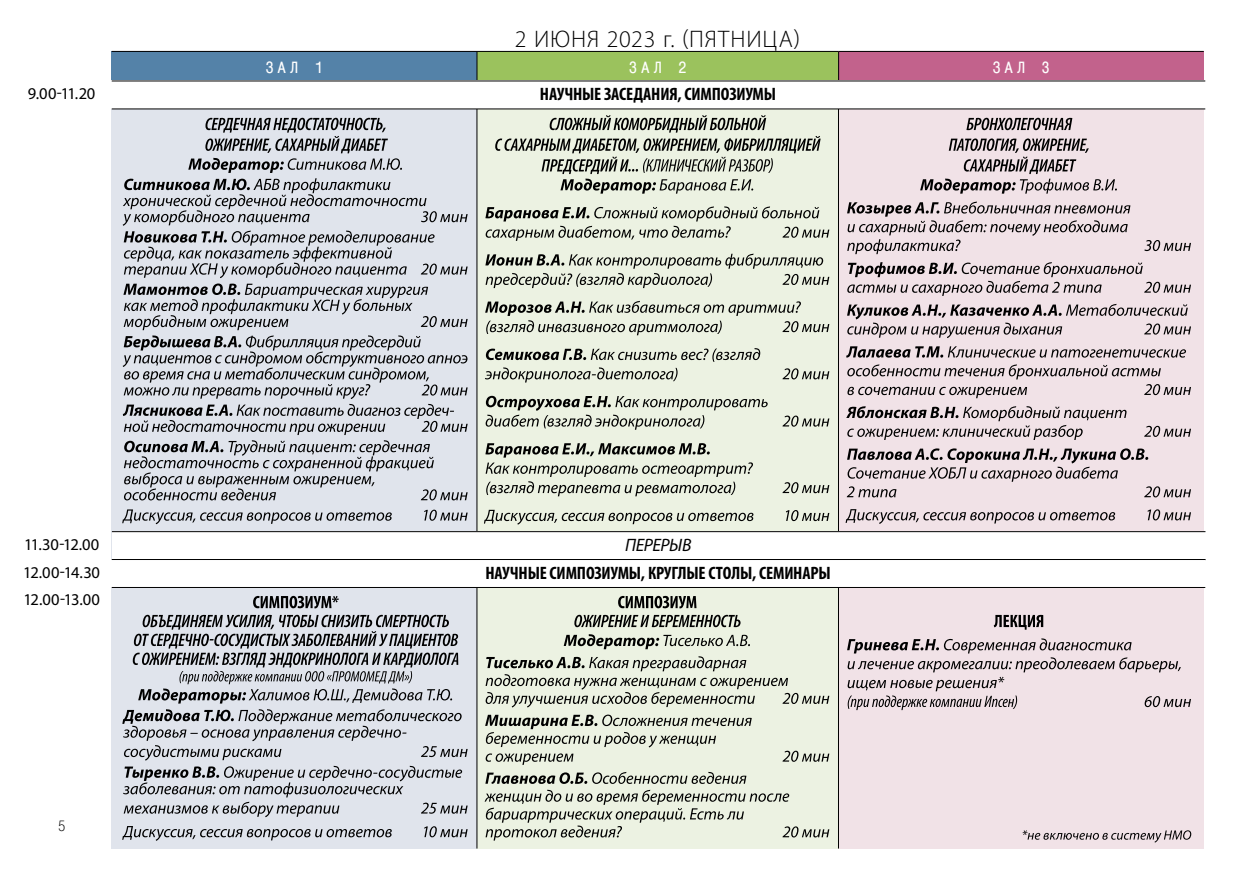
<style>
.page{position:relative;width:1234px;height:872px;background:#fff}
.page>*{position:absolute;margin:0;border:0;box-sizing:border-box;transform-origin:0 0}
.t1{font:300 24px "Myriad Pro";letter-spacing:.035em;color:#000}
.t2{font:700 condensed 18px "Myriad Pro";letter-spacing:-.01em;color:#000}
.t3{font:700 18px "Mono Condensed C";letter-spacing:.215em;color:#fff}
.t4{font:italic 18px "Myriad Pro";letter-spacing:-.01em;color:#000}
.t5{font:16.5px "Myriad Pro";letter-spacing:-.015em;color:#000}
</style>
<div class="page">
<div style="left:838px;top:81px;width:365px;height:767px;background:#f1e2e7"></div>
<div style="left:477px;top:81px;width:361px;height:767px;background:#ecf2e2"></div>
<div style="left:112px;top:81px;width:365px;height:767px;background:#e0e4ec"></div>
<hr style="left:476px;top:81px;width:1px;height:767px;background:#000">
<hr style="left:837px;top:81px;width:1px;height:767px;background:#000">
<div style="left:112px;top:51px;width:365px;height:30px;background:#5482a8"></div>
<div style="left:477px;top:51px;width:361px;height:30px;background:#9bc25d"></div>
<div style="left:838px;top:51px;width:365px;height:30px;background:#c2628c"></div>
<hr style="left:112px;top:51px;width:365px;height:1px;background:#000">
<hr style="left:477px;top:51px;width:361px;height:1px;background:#000">
<svg style="left:476px;top:52px;width:1px;height:29px"></svg>
<hr style="left:838px;top:51px;width:365px;height:1px;background:#000">
<svg style="left:838px;top:52px;width:1px;height:29px"></svg>
<div style="left:112px;top:81px;width:1092px;height:28px;background:#fff"></div>
<hr style="left:112px;top:81px;width:1092px;height:1px;background:#000">
<hr style="left:112px;top:109px;width:1092px;height:1px;background:#000">
<div style="left:112px;top:531px;width:1093px;height:29px;background:#fff"></div>
<hr style="left:112px;top:531px;width:1093px;height:1px;background:#000">
<hr style="left:112px;top:559px;width:1093px;height:1px;background:#000">
<div style="left:112px;top:559px;width:1092px;height:29px;background:#fff"></div>
<hr style="left:112px;top:559px;width:1092px;height:1px;background:#000">
<hr style="left:112px;top:587px;width:1092px;height:1px;background:#000">
<svg style="left:123px;top:118px;width:344px;height:382px"></svg>
<svg style="left:122px;top:509px;width:345px;height:15px"></svg>
<svg style="left:253px;top:596px;width:85px;height:12px"></svg>
<svg style="left:133px;top:615px;width:325px;height:88px"></svg>
<svg style="left:122px;top:709px;width:345px;height:108px"></svg>
<svg style="left:122px;top:826px;width:345px;height:14px"></svg>
<svg style="left:495px;top:115px;width:325px;height:79px"></svg>
<svg style="left:485px;top:206px;width:344px;height:35px"></svg>
<svg style="left:485px;top:253px;width:344px;height:35px"></svg>
<svg style="left:485px;top:301px;width:344px;height:34px"></svg>
<svg style="left:485px;top:348px;width:344px;height:34px"></svg>
<svg style="left:485px;top:396px;width:344px;height:34px"></svg>
<svg style="left:485px;top:443px;width:344px;height:53px"></svg>
<svg style="left:484px;top:510px;width:345px;height:14px"></svg>
<svg style="left:618px;top:596px;width:78px;height:12px"></svg>
<svg style="left:574px;top:615px;width:166px;height:12px"></svg>
<svg style="left:563px;top:634px;width:186px;height:15px"></svg>
<svg style="left:485px;top:656px;width:344px;height:51px"></svg>
<svg style="left:485px;top:714px;width:344px;height:51px"></svg>
<svg style="left:484px;top:772px;width:345px;height:68px"></svg>
<svg style="left:966px;top:118px;width:106px;height:12px"></svg>
<svg style="left:920px;top:138px;width:196px;height:56px"></svg>
<svg style="left:847px;top:201px;width:343px;height:53px"></svg>
<svg style="left:847px;top:262px;width:343px;height:34px"></svg>
<svg style="left:847px;top:304px;width:343px;height:34px"></svg>
<svg style="left:846px;top:346px;width:339px;height:11px"></svg>
<svg style="left:847px;top:364px;width:343px;height:34px"></svg>
<svg style="left:846px;top:406px;width:344px;height:34px"></svg>
<svg style="left:846px;top:448px;width:344px;height:49px"></svg>
<svg style="left:845px;top:509px;width:345px;height:15px"></svg>
<svg style="left:993px;top:615px;width:49px;height:14px"></svg>
<svg style="left:847px;top:638px;width:343px;height:72px"></svg>
<svg style="left:1022px;top:830px;width:168px;height:12px"></svg>
<h1 class="t1" style="left:514px;top:24px;width:287px">2 июня 2023 г. (пятница)</h1>
<p class="t3" style="left:265px;top:59px;width:59px">Зал 1</p>
<p class="t3" style="left:629px;top:59px;width:59px">Зал 2</p>
<p class="t3" style="left:992px;top:59px;width:59px">Зал 3</p>
<p class="t5" style="left:28px;top:84px;width:69px">9.00-11.20</p>
<p class="t2" style="left:539px;top:83px;width:238px">НАУЧНЫЕ ЗАСЕДАНИЯ, СИМПОЗИУМЫ</p>
<p class="t5" style="left:24px;top:534px;width:77px">11.30-12.00</p>
<p class="t4" style="left:625px;top:534px;width:68px">Перерыв</p>
<p class="t5" style="left:23px;top:562px;width:78px">12.00-14.30</p>
<p class="t2" style="left:485px;top:562px;width:347px">НАУЧНЫЕ СИМПОЗИУМЫ, КРУГЛЫЕ СТОЛЫ, СЕМИНАРЫ</p>
<p class="t5" style="left:23px;top:589px;width:78px">12.00-13.00</p>
</div>
